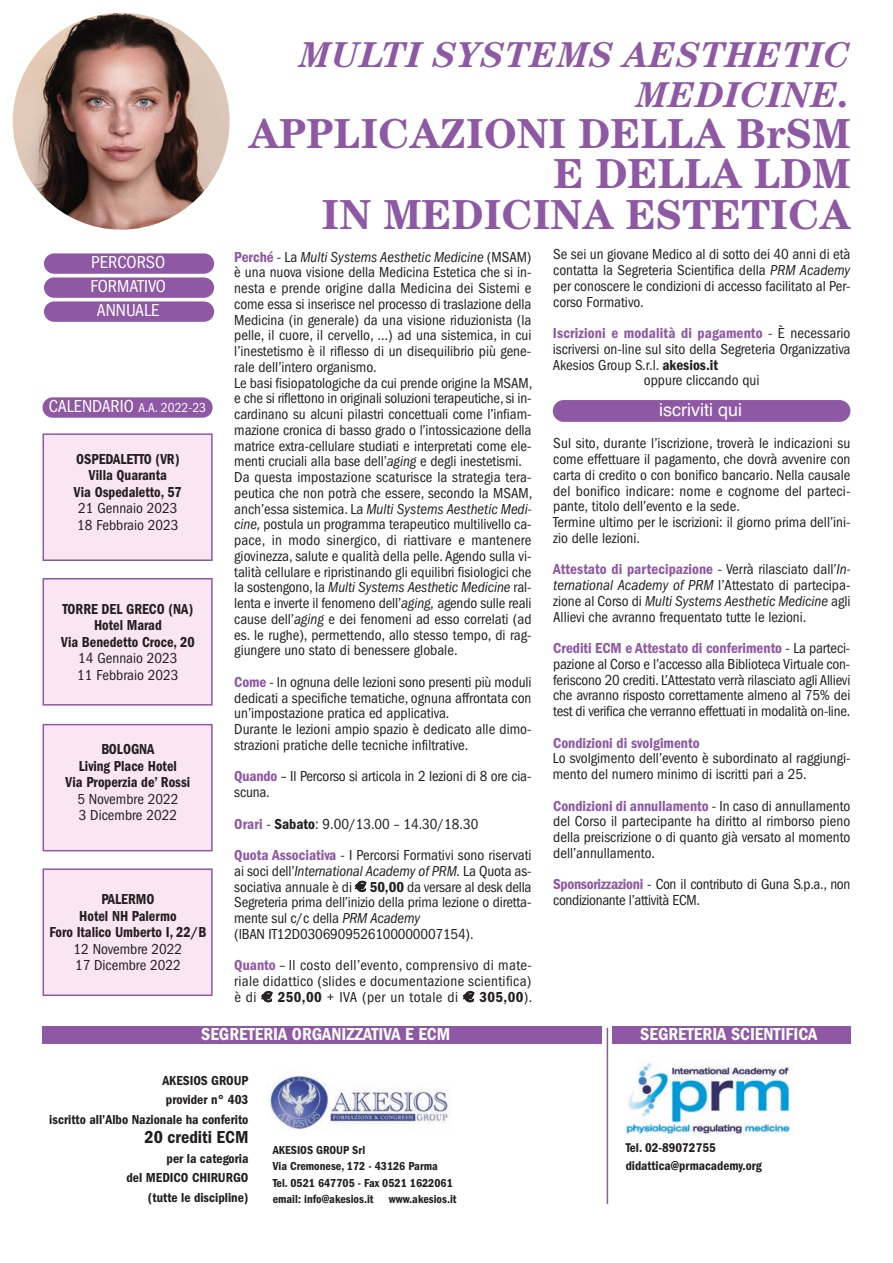
<style>
.page{position:relative;width:893px;height:1263px;background:#fff}
.page>*{position:absolute;margin:0;border:0;box-sizing:border-box;transform-origin:0 0}
.t1{font:700 42px/40.5px "Century";color:#8e58a4;text-align:right}
.t2{font:italic 700 36px/40.5px "Century";color:#8e58a4;text-align:right}
.t3{font:600 condensed 18px "Franklin Gothic";color:#fff}
.t4{font:condensed 18px/24px "Franklin Gothic";color:#fff;text-align:center}
.t5{font:600 condensed 18px "Franklin Gothic";color:#231f20}
.t6{font:18px "Helvetica";color:#fff}
.t7{font:condensed 15px/15.8px "Franklin Gothic";color:#231f20}
.t8{font:600 condensed 15px/16.5px "Franklin Gothic";color:#231f20;text-align:center;scale:.95 1}
.t9{font:condensed 15px/15.8px "Franklin Gothic";letter-spacing:-.02em;color:#231f20}
.t10{font:600 condensed 15px "Franklin Gothic";letter-spacing:.01em;color:#8e58a4}
.t11{font:600 condensed 13.5px/19.5px "Franklin Gothic";color:#231f20;text-align:right}
.t12{font:condensed 13.5px "Franklin Gothic";color:#fff}
.t13{font:600 condensed 13.2px/18px "Franklin Gothic";color:#231f20}
.t14{font:600 condensed 12px/16.5px "Franklin Gothic";color:#231f20}
.s1{font-size:42px}
.s2{font-style:italic}
.s3{font-weight:400;color:#231f20}
.s4{font-weight:600}
.s5{font-weight:600;color:#8e58a4}
.s6{font-family:"Euro Sans";font-weight:700;font-stretch:normal}
.s7{font-size:18px}
</style>
<div class="page">
<img style="left:267px;top:1071px;width:183px;height:59px">
<div style="left:43px;top:1026px;width:559px;height:18px;background:#8e58a4"></div>
<hr style="left:607px;top:1028px;width:1px;height:176px;background:#8e58a4">
<div style="left:612px;top:1026px;width:238px;height:18px;background:#8e58a4"></div>
<div style="left:44px;top:435px;width:167px;height:124px;background:#fae6f0"></div>
<div style="left:43px;top:433px;width:170px;height:128px;border:2px solid #8e58a4"></div>
<div style="left:44px;top:579px;width:167px;height:125px;background:#fae6f0"></div>
<div style="left:43px;top:578px;width:170px;height:127px;border:2px solid #8e58a4"></div>
<img style="left:626px;top:1062px;width:166px;height:74px">
<img style="left:13px;top:13px;width:217px;height:217px;border-radius:50%">
<div style="left:44px;top:253px;width:170px;height:21px;background:#8e58a4;border-radius:10px"></div>
<div style="left:44px;top:277px;width:170px;height:21px;background:#8e58a4;border-radius:10px"></div>
<div style="left:44px;top:301px;width:170px;height:21px;background:#8e58a4;border-radius:10px"></div>
<div style="left:43px;top:397px;width:170px;height:21px;background:#8e58a4;border-radius:10px"></div>
<div style="left:553px;top:400px;width:297px;height:22px;background:#8e58a4;border-radius:11px"></div>
<div style="left:44px;top:725px;width:167px;height:125px;background:#fae6f0"></div>
<div style="left:43px;top:724px;width:170px;height:127px;border:2px solid #8e58a4"></div>
<div style="left:44px;top:870px;width:167px;height:124px;background:#fae6f0"></div>
<div style="left:43px;top:868px;width:170px;height:128px;border:2px solid #8e58a4"></div>
<h2 class="t2" style="left:300px;top:37px;width:552px">MULTI SYSTEMS AESTHETIC<br>MEDICINE<span class="s1">.</span></h2>
<h1 class="t1" style="left:248px;top:117px;width:604px">APPLICAZIONI DELLA BrSM<br>E DELLA LDM<br>IN MEDICINA ESTETICA</h1>
<p class="t7" style="left:553px;top:248px;width:299px;text-align:justify">Se sei un giovane Medico al di sotto dei 40 anni di età contatta la Segreteria Scientifica della <span class="s2">PRM Academy </span>per conoscere le condizioni di accesso facilitato al Per&shy;corso Formativo.</p>
<p class="t10" style="left:553px;top:328px;width:299px">Iscrizioni e modalità di pagamento <span class="s3">- È necessario</span></p>
<p class="t7" style="left:553px;top:342px;width:299px">iscriversi on-line sul sito della Segreteria Organizzativa</p>
<p class="t7" style="left:553px;top:358px;width:167px">Akesios Group S.r.l. <span class="s4">akesios.it</span></p>
<p class="t7" style="left:644px;top:374px;width:117px">oppure cliccando qui</p>
<p class="t7" style="left:234px;top:250px;width:299px"><span class="s5">Perché</span> - La <span class="s2">Multi Systems Aesthetic Medicine</span> (MSAM) è una nuova visione della Medicina Estetica che si in&shy;nesta e prende origine dalla Medicina dei Sistemi e come essa si inserisce nel processo di traslazione della Medicina (in generale) da una visione riduzionista (la pelle, il cuore, il cervello, …) ad una sistemica, in cui l’inestetismo è il riflesso di un disequilibrio più gene&shy;rale dell’intero organismo.<br>Le basi fisiopatologiche da cui prende origine la MSAM, e che si riflettono in originali soluzioni terapeutiche, si in&shy;cardinano su alcuni pilastri concettuali come l’infiam&shy;mazione cronica di basso grado o l’intossicazione della matrice extra-cellulare studiati e interpretati come ele&shy;menti cruciali alla base dell’<span class="s2">aging</span> e degli inestetismi.<br>Da questa impostazione scaturisce la strategia tera&shy;peutica che non potrà che essere, secondo la MSAM, anch’essa sistemica. La <span class="s2">Multi Systems Aesthetic Medi&shy;cine,</span> postula un programma terapeutico multilivello ca&shy;pace, in modo sinergico, di riattivare e mantenere giovinezza, salute e qualità della pelle. Agendo sulla vi&shy;talità cellulare e ripristinando gli equilibri fisiologici che la sostengono, la <span class="s2">Multi Systems Aesthetic Medicine</span> ral&shy;lenta e inverte il fenomeno dell’<span class="s2">aging,</span> agendo sulle reali cause dell’<span class="s2">aging</span> e dei fenomeni ad esso correlati (ad es. le rughe), permettendo, allo stesso tempo, di rag&shy;giungere uno stato di benessere globale.</p>
<p class="t7" style="left:234px;top:675px;width:299px"><span class="s5">Come</span> - In ognuna delle lezioni sono presenti più moduli dedicati a specifiche tematiche, ognuna affrontata con un’impostazione pratica ed applicativa.<br>Durante le lezioni ampio spazio è dedicato alle dimo&shy;strazioni pratiche delle tecniche infiltrative.</p>
<p class="t7" style="left:234px;top:770px;width:299px"><span class="s5">Quando</span> – Il Percorso si articola in 2 lezioni di 8 ore cia&shy;scuna.</p>
<p class="t7" style="left:234px;top:809px;width:299px;line-height:31.5px"><span class="s5">Orari</span> - <span class="s4">Sabato</span>: 9.00/13.00 – 14.30/18.30<br><span class="s5">Quota Associativa</span> - I Percorsi Formativi sono riservati</p>
<p class="t7" style="left:234px;top:864px;width:299px">ai soci dell’<span class="s2">International Academy of PRM.</span> La Quota as&shy;sociativa annuale è di <span class="s6">€</span> <span class="s4">50,00</span> da versare al desk della Segreteria prima dell’inizio della prima lezione o diretta&shy;mente sul c/c della <span class="s2">PRM Academy<br></span>(IBAN IT12D0306909526100000007154).</p>
<p class="t7" style="left:234px;top:959px;width:299px;text-align:justify"><span class="s5">Quanto</span> – Il costo dell’evento, comprensivo di mate&shy;riale didattico (slides e documentazione scientifica) è di <span class="s6">€</span> <span class="s4">250,00</span> + IVA (per un totale di <span class="s6">€</span> <span class="s4">305,00</span>).</p>
<p class="t4" style="left:90px;top:252px;width:77px">PERCORSO<br>FORMATIVO<br>ANNUALE</p>
<p class="t12" style="left:49px;top:403px;width:159px"><span class="s7">CALENDARIO</span> A.A. 2022-23</p>
<p class="t6" style="left:659px;top:399px;width:84px">iscriviti qui</p>
<p class="t7" style="left:553px;top:437px;width:299px">Sul sito, durante l’iscrizione, troverà le indicazioni su come effettuare il pagamento, che dovrà avvenire con carta di credito o con bonifico bancario. Nella causale del bonifico indicare: nome e cognome del parteci&shy;pante, titolo dell’evento e la sede.<br>Termine ultimo per le iscrizioni: il giorno prima dell’ini&shy;zio delle lezioni.</p>
<p class="t7" style="left:553px;top:563px;width:299px;text-align:justify"><span class="s5">Attestato di partecipazione</span> - Verrà rilasciato dall<span class="s2">’In&shy;ternational Academy of PRM</span> l’Attestato di partecipa&shy;zione al Corso di <span class="s2">Multi Systems Aesthetic Medicine</span> agli Allievi che avranno frequentato tutte le lezioni.</p>
<p class="t7" style="left:553px;top:641px;width:299px;text-align:justify"><span class="s5">Crediti ECM e Attestato di conferimento</span> - La parteci&shy;pazione al Corso e l’accesso alla Biblioteca Virtuale con&shy;feriscono 20 crediti. L’Attestato verrà rilasciato agli Allievi che avranno risposto correttamente almeno al 75% dei test di verifica che verranno effettuati in modalità on-line.</p>
<p class="t10" style="left:553px;top:738px;width:148px">Condizioni di svolgimento</p>
<p class="t7" style="left:553px;top:752px;width:299px">Lo svolgimento dell’evento è subordinato al raggiungi&shy;mento del numero minimo di iscritti pari a 25.</p>
<p class="t7" style="left:553px;top:799px;width:299px;text-align:justify"><span class="s5">Condizioni di annullamento</span> - In caso di annullamento del Corso il partecipante ha diritto al rimborso pieno della preiscrizione o di quanto già versato al momento dell’annullamento.</p>
<p class="t9" style="left:553px;top:878px;width:299px"><span class="s5">Sponsorizzazioni</span> - Con il contributo di Guna S.p.a., non condizionante l’attività ECM.</p>
<p class="t8" style="left:74px;top:452px;width:115px">OSPEDALETTO (VR)<br>Villa Quaranta<br>Via Ospedaletto, 57</p>
<p class="t7" style="left:77px;top:501px;width:103px;line-height:16.5px">21 Gennaio 2023<br>18 Febbraio 2023</p>
<p class="t8" style="left:61px;top:602px;width:142px">TORRE DEL GRECO (NA)<br>Hotel Marad<br>Via Benedetto Croce, 20</p>
<p class="t7" style="left:77px;top:651px;width:103px;line-height:16.5px">14 Gennaio 2023<br>11 Febbraio 2023</p>
<p class="t8" style="left:66px;top:742px;width:133px">BOLOGNA<br>Living Place Hotel<br>Via Properzia de’ Rossi</p>
<p class="t7" style="left:77px;top:792px;width:102px;line-height:16.5px">5 Novembre 2022<br>3 Dicembre 2022</p>
<p class="t8" style="left:50px;top:892px;width:167px">PALERMO<br>Hotel NH Palermo<br>Foro Italico Umberto I, 22/B</p>
<p class="t7" style="left:74px;top:942px;width:110px;line-height:16.5px">12 Novembre 2022<br>17 Dicembre 2022</p>
<p class="t3" style="left:201px;top:1028px;width:251px">SEGRETERIA ORGANIZZATIVA E ECM</p>
<p class="t11" style="left:49px;top:1072px;width:201px">AKESIOS GROUP<br>provider n° 403<br>iscritto all’Albo Nazionale ha conferito</p>
<p class="t5" style="left:145px;top:1131px;width:105px">20 crediti ECM</p>
<p class="t11" style="left:126px;top:1150px;width:124px">per la categoria<br>del MEDICO CHIRURGO (tutte le discipline)</p>
<p class="t14" style="left:273px;top:1143px;width:182px">AKESIOS GROUP Srl<br>Via Cremonese, 172 - 43126 Parma<br>Tel. 0521 647705 - Fax 0521 1622061 email: info@akesios.it</p>
<p class="t14" style="left:389px;top:1192px;width:69px">www.akesios.it</p>
<p class="t3" style="left:640px;top:1028px;width:179px">SEGRETERIA SCIENTIFICA</p>
<p class="t13" style="left:626px;top:1140px;width:138px">Tel. 02-89072755 didattica@prmacademy.org</p>
</div>
